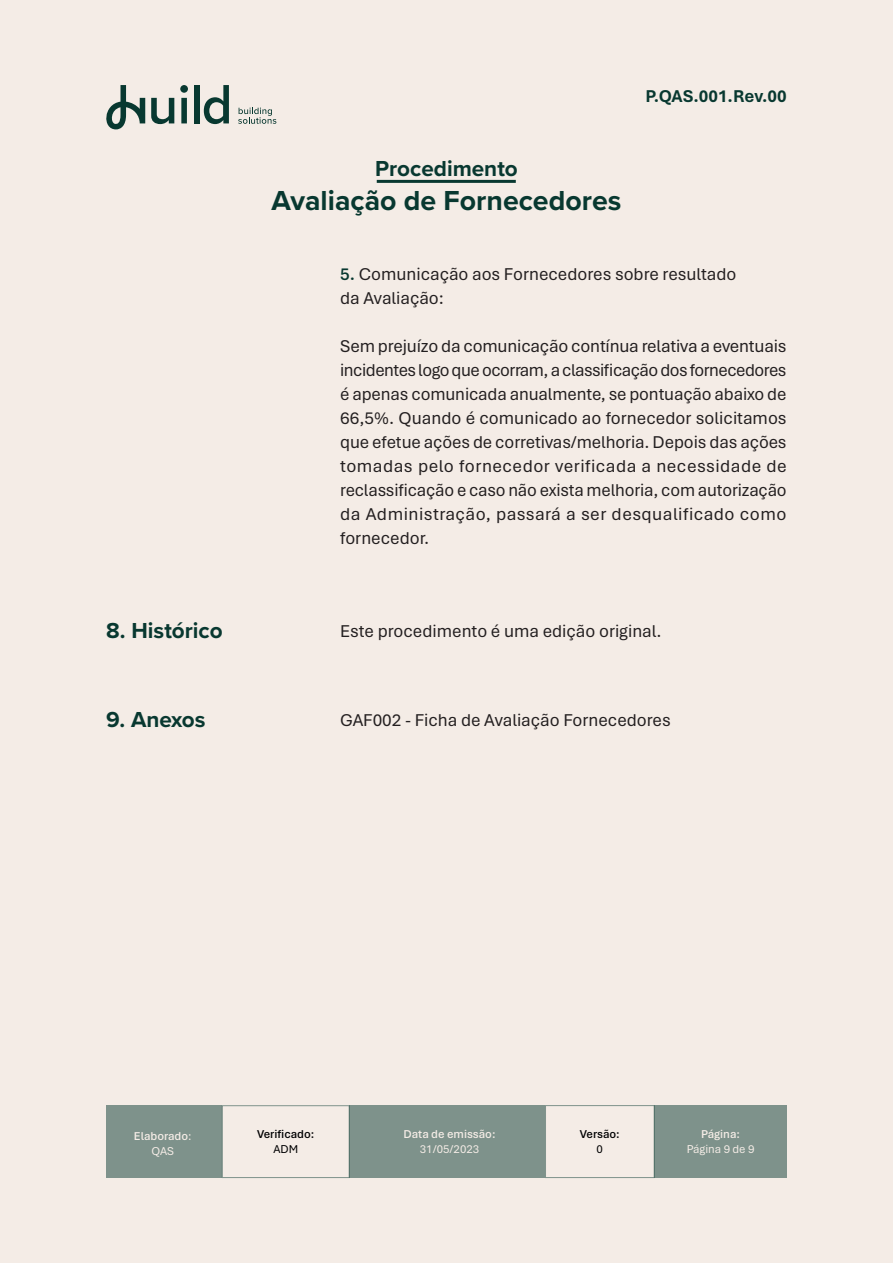
<style>
.page{position:relative;width:893px;height:1263px;background:#f4ece6}
.page>*{position:absolute;margin:0;border:0;box-sizing:border-box;transform-origin:0 0}
.t1{font:700 28.5px "Proxima Nova";color:#083830}
.t2{font:700 22.5px "Proxima Nova";color:#083830}
.t3{font:18px/24px "Aptos";color:#231f20;text-align:justify}
.t4{font:700 18px "Aptos";color:#083830}
.t5{font:600 12px "Aptos";color:#f4ece6}
.t6{font:12px "Aptos";color:#f4ece6}
.t7{font:600 12px "Aptos";color:#000001}
.t8{font:12px "Aptos";color:#000001}
.s1{font-weight:600;color:#083830}
.s2{font-weight:400}
</style>
<div class="page">
<svg style="left:180px;top:85px;width:8px;height:38px"></svg>
<div style="left:194px;top:85px;width:6px;height:38px;background:#083830"></div>
<svg style="left:204px;top:85px;width:25px;height:39px"></svg>
<svg style="left:106px;top:85px;width:39px;height:44px"></svg>
<svg style="left:151px;top:98px;width:23px;height:26px"></svg>
<svg style="left:238px;top:108px;width:38px;height:16px"></svg>
<hr style="left:377px;top:180px;width:139px;height:3px;background:#083830">
<div style="left:106px;top:1105px;width:116px;height:73px;background:#7e928b"></div>
<div style="left:350px;top:1105px;width:195px;height:73px;background:#7e928b"></div>
<div style="left:654px;top:1105px;width:133px;height:73px;background:#7e928b"></div>
<p class="t2" style="left:106px;top:613px;width:118px">8. Histórico</p>
<p class="t2" style="left:106px;top:703px;width:101px">9. Anexos</p>
<p class="t2" style="left:375px;top:151px;width:144px">Procedimento</p>
<p class="t1" style="left:272px;top:179px;width:351px">Avaliação de Fornecedores</p>
<p class="t4" style="left:645px;top:84px;width:143px">P.QAS.001.Rev.00</p>
<p class="t3" style="left:340px;top:261px;width:398px"><span class="s1">5.</span> Comunicação aos Fornecedores sobre resultado</p>
<p class="t3" style="left:340px;top:285px;width:105px">da Avaliação:</p>
<p class="t3" style="left:340px;top:333px;width:448px">Sem prejuízo da comunicação contínua relativa a eventuais incidentes logo que ocorram, a classificação dos fornecedores é apenas comunicada anualmente, se pontuação abaixo de 66,5%. Quando é comunicado ao fornecedor solicitamos que efetue ações de corretivas/melhoria. Depois das ações tomadas pelo fornecedor verificada a necessidade de reclassificação e caso não exista melhoria, com autorização da Administração, passará a ser desqualificado como fornecedor.</p>
<p class="t3" style="left:340px;top:618px;width:323px">Este procedimento é uma edição original.</p>
<p class="t3" style="left:340px;top:708px;width:332px">GAF002 - Ficha de Avaliação Fornecedores</p>
<p class="t5" style="left:134px;top:1128px;width:59px">Elaborado<span class="s2">:</span></p>
<p class="t6" style="left:152px;top:1143px;width:24px">QAS</p>
<p class="t7" style="left:257px;top:1126px;width:59px">Verificado:</p>
<p class="t8" style="left:273px;top:1141px;width:26px">ADM</p>
<p class="t5" style="left:404px;top:1126px;width:93px">Data de emissão:</p>
<p class="t6" style="left:420px;top:1141px;width:61px">31/05/2023</p>
<p class="t7" style="left:580px;top:1126px;width:41px">Versão:</p>
<p class="t8" style="left:597px;top:1141px;width:8px">0</p>
<p class="t5" style="left:701px;top:1126px;width:41px">Página:</p>
<p class="t6" style="left:687px;top:1141px;width:69px">Página 9 de 9</p>
</div>
